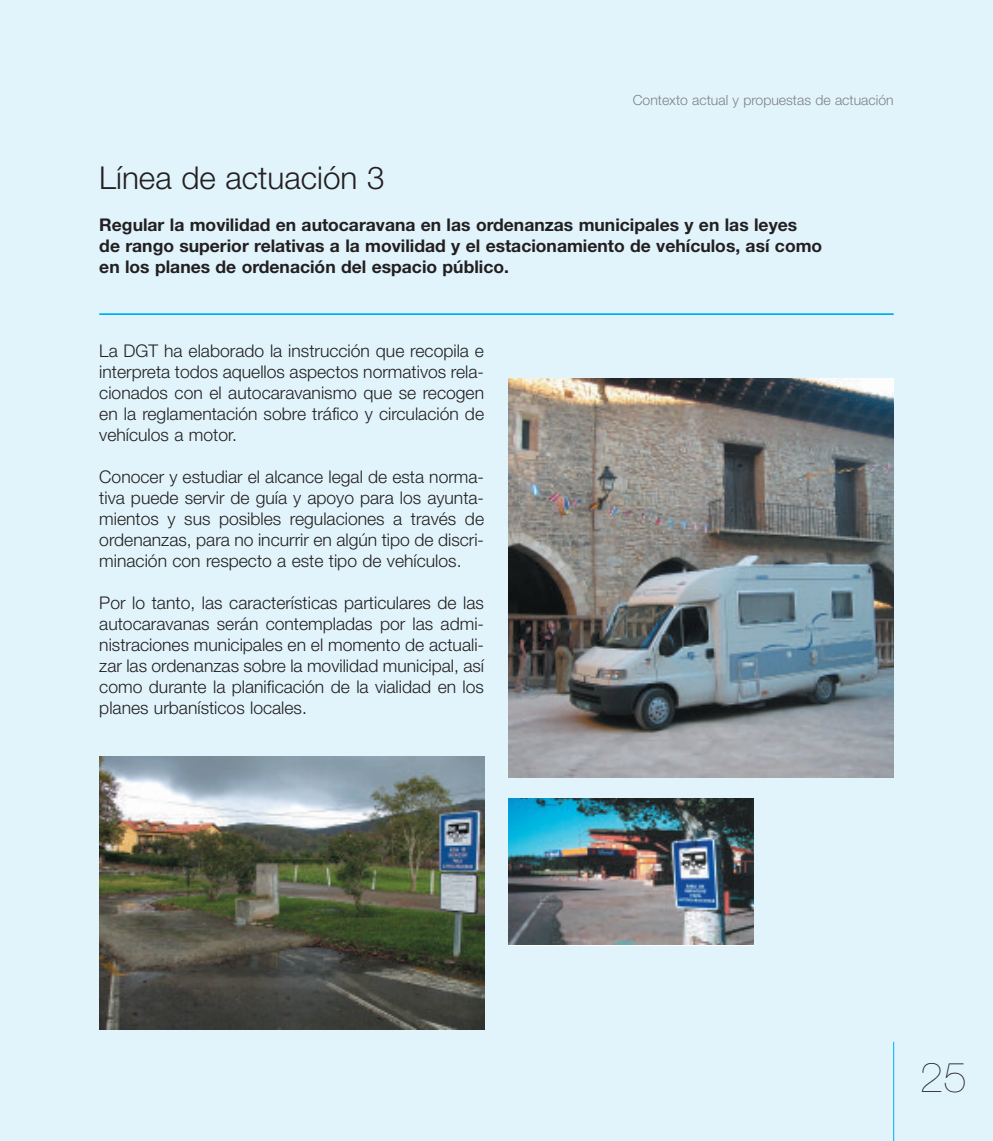
<style>
.page{position:relative;width:993px;height:1141px;background:#fff}
.page>*{position:absolute;margin:0;border:0;box-sizing:border-box;transform-origin:0 0}
.t1{font:200 42px "Helvetica Neue";color:#231f20}
.t2{font:300 31.5px "Helvetica Neue";color:#231f20}
.t3{font:300 17.5px/21px "Helvetica Neue";color:#231f20;text-align:justify}
.t4{font:700 17.5px/21px "Helvetica Neue";color:#231f20}
.t5{font:300 14px "Helvetica Neue";color:#808285}
</style>
<div class="page">
<div style="left:0;top:0;width:992px;height:1141px;background:#e1f4fc"></div>
<hr style="left:893px;top:1042px;width:1px;height:99px;background:#00aeef">
<hr style="left:99px;top:313px;width:794px;height:2px;background:#00aeef">
<img style="left:508px;top:378px;width:385px;height:399px">
<img style="left:99px;top:757px;width:385px;height:272px">
<img style="left:508px;top:798px;width:245px;height:147px">
<p class="t5" style="left:632px;top:91px;width:262px">Contexto actual y propuestas de actuación</p>
<h2 class="t2" style="left:99px;top:159px;width:287px">Línea de actuación 3</h2>
<p class="t4" style="left:99px;top:214px;width:724px">Regular la movilidad en autocaravana en las ordenanzas municipales y en las leyes de rango superior relativas a la movilidad y el estacionamiento de vehículos, así como en los planes de ordenación del espacio público.</p>
<p class="t3" style="left:99px;top:340px;width:386px">La DGT ha elaborado la instrucción que recopila e interpreta todos aquellos aspectos normativos rela&shy;cionados con el autocaravanismo que se recogen en la reglamentación sobre tráfico y circulación de vehículos a motor.</p>
<p class="t3" style="left:99px;top:466px;width:386px">Conocer y estudiar el alcance legal de esta norma&shy;tiva puede servir de guía y apoyo para los ayunta&shy;mientos y sus posibles regulaciones a través de ordenanzas, para no incurrir en algún tipo de discri&shy;minación con respecto a este tipo de vehículos.</p>
<p class="t3" style="left:99px;top:592px;width:386px">Por lo tanto, las características particulares de las autocaravanas serán contempladas por las admi&shy;nistraciones municipales en el momento de actuali&shy;zar las ordenanzas sobre la movilidad municipal, así como durante la planificación de la vialidad en los planes urbanísticos locales.</p>
<h1 class="t1" style="left:919px;top:1053px;width:48px">25</h1>
</div>
